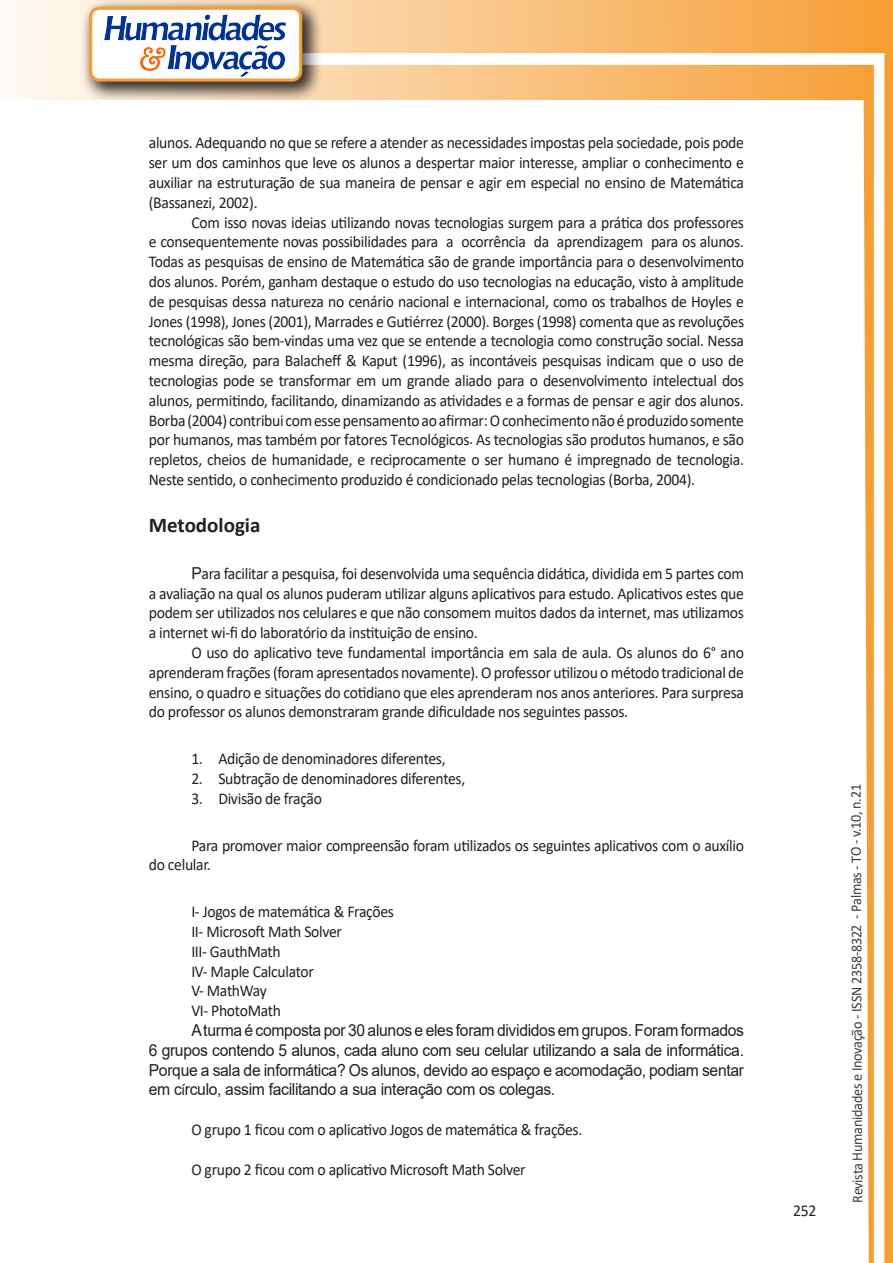
<style>
.page{position:relative;width:893px;height:1263px;background:#fff}
.page>*{position:absolute;margin:0;border:0;box-sizing:border-box;transform-origin:0 0}
.Titulo_2{font:700 21px "Calibri";color:#231f20}
.texto{font:16.5px/19.8px "Calibri";letter-spacing:-.02em;color:#231f20;text-align:justify;scale:.95 1}
.texto-2{font:16.5px/19.8px "Arial";letter-spacing:-.02em;color:#231f20;text-align:justify;scale:.95 1}
.t1{font:15px "Calibri";letter-spacing:-.025em;color:#3e3e3f;scale:.95 1}
.s1{font-family:"Arial"}
.s2{font-family:"Calibri"}
</style>
<div class="page">
<svg style="left:5px;top:0;width:858px;height:100px;background:#f9c484"></svg>
<div style="left:302px;top:53px;width:582px;height:12px;background:#fff;border:2px solid #fff"></div>
<svg style="left:863px;top:0;width:30px;height:1263px"></svg>
<div style="left:81px;top:0;width:241px;height:102px;background:#231f20;opacity:.75"></div>
<div style="left:91px;top:8px;width:210px;height:72px;background:#fff;border-radius:9px"></div>
<img style="left:104px;top:14px;width:181px;height:62px">
<div style="left:89px;top:7px;width:213px;height:75px;border:3px solid #f69e34;border-radius:9px"></div>
<p class="texto" style="left:149px;top:133px;width:628px">alunos. Adequando no que se refere a atender as necessidades impostas pela sociedade, pois pode ser um dos caminhos que leve os alunos a despertar maior interesse, ampliar o conhecimento e auxiliar na estruturação de sua maneira de pensar e agir em especial no ensino de Matemática (Bassanezi, 2002).</p>
<p class="texto" style="left:149px;top:212px;width:628px;text-indent:43px">Com isso novas ideias utilizando novas tecnologias surgem para a prática dos professores e consequentemente novas possibilidades para a ocorrência da aprendizagem para os alunos.<br>Todas as pesquisas de ensino de Matemática são de grande importância para o desenvolvimento dos alunos. Porém, ganham destaque o estudo do uso tecnologias na educação, visto à amplitude de pesquisas dessa natureza no cenário nacional e internacional, como os trabalhos de Hoyles e Jones (1998), Jones (2001), Marrades e Gutiérrez (2000). Borges (1998) comenta que as revoluções tecnológicas são bem-vindas uma vez que se entende a tecnologia como construção social. Nessa mesma direção, para Balacheff &amp; Kaput (1996), as incontáveis pesquisas indicam que o uso de tecnologias pode se transformar em um grande aliado para o desenvolvimento intelectual dos alunos, permitindo, facilitando, dinamizando as atividades e a formas de pensar e agir dos alunos.<br>Borba (2004) contribui com esse pensamento ao afirmar: O conhecimento não é produzido somente por humanos, mas também por fatores Tecnológicos. As tecnologias são produtos humanos, e são repletos, cheios de humanidade, e reciprocamente o ser humano é impregnado de tecnologia.<br>Neste sentido, o conhecimento produzido é condicionado pelas tecnologias (Borba, 2004).</p>
<p class="Titulo_2" style="left:149px;top:510px;width:113px">Metodologia</p>
<p class="texto" style="left:149px;top:563px;width:628px;text-indent:43px"><span class="s1">P</span>ara facilitar a pesquisa, foi desenvolvida uma sequência didática, dividida em 5 partes com a avaliação na qual os alunos puderam utilizar alguns aplicativos para estudo. Aplicativos estes que podem ser utilizados nos celulares e que não consomem muitos dados da internet, mas utilizamos a internet wi-fi do laboratório da instituição de ensino.</p>
<p class="texto" style="left:149px;top:642px;width:628px;text-indent:43px">O uso do aplicativo teve fundamental importância em sala de aula. Os alunos do 6° ano aprenderam frações (foram apresentados novamente). O professor utilizou o método tradicional de ensino, o quadro e situações do cotidiano que eles aprenderam nos anos anteriores. Para surpresa do professor os alunos demonstraram grande dificuldade nos seguintes passos.</p>
<p class="texto" style="left:191px;top:748px;width:269px">1. Adição de denominadores diferentes,</p>
<p class="texto" style="left:191px;top:768px;width:290px">2. Subtração de denominadores diferentes,</p>
<p class="texto" style="left:191px;top:788px;width:139px">3. Divisão de fração</p>
<p class="texto" style="left:149px;top:835px;width:628px;text-indent:43px">Para promover maior compreensão foram utilizados os seguintes aplicativos com o auxílio do celular.</p>
<p class="texto" style="left:191px;top:901px;width:215px">I- Jogos de matemática &amp; Frações</p>
<p class="texto" style="left:191px;top:921px;width:160px">II- Microsoft Math Solver</p>
<p class="texto" style="left:191px;top:941px;width:96px">III- GauthMath</p>
<p class="texto" style="left:191px;top:961px;width:131px">IV- Maple Calculator</p>
<p class="texto" style="left:191px;top:980px;width:81px">V- MathWay</p>
<p class="texto" style="left:191px;top:1000px;width:96px">VI- PhotoMath</p>
<p class="texto-2" style="left:149px;top:1020px;width:628px;text-indent:43px">A turma é composta por 30 alunos e eles foram divididos em grupos. Foram formados 6 grupos contendo 5 alunos, cada aluno com seu celular utilizando a sala de informática.<br>Porque a sala de informática? Os alunos, devido ao espaço e acomodação, podiam sentar em c<span class="s2">í</span>rculo, assim facilitando a sua interação com os colegas.</p>
<p class="texto" style="left:191px;top:1119px;width:413px">O grupo 1 ficou com o aplicativo Jogos de matemática &amp; frações.</p>
<p class="texto" style="left:191px;top:1159px;width:353px">O grupo 2 ficou com o aplicativo Microsoft Math Solver</p>
<p class="texto" style="left:793px;top:1200px;width:26px">252</p>
<p class="t1" style="left:846px;top:1203px;width:442px;rotate:-90deg">Revista Humanidades e Inovação - ISSN 2358-8322 - Palmas - TO - v.10, n.21</p>
</div>
